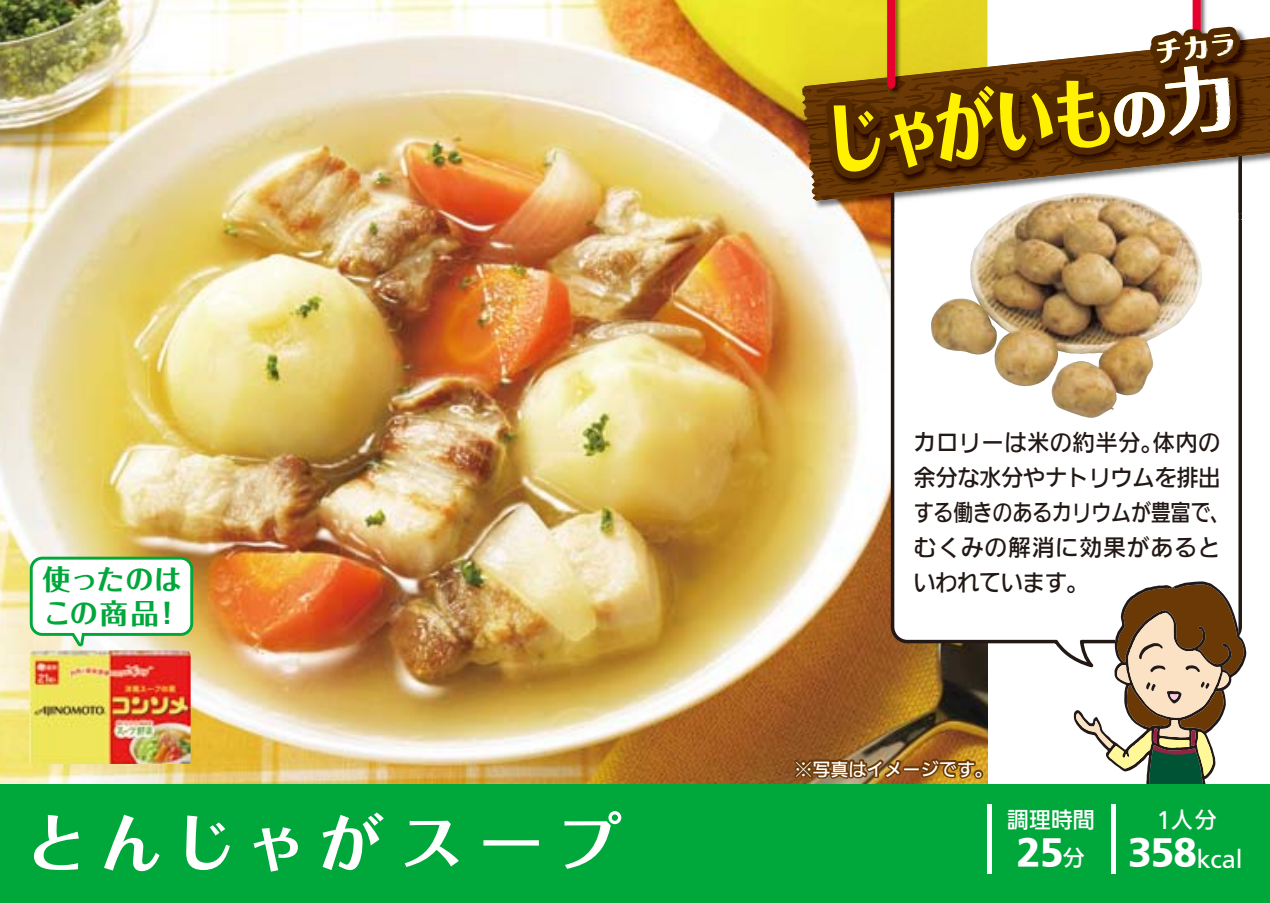
<style>
.page{position:relative;width:1270px;height:903px;background:#fff}
.page>*{position:absolute;margin:0;border:0;box-sizing:border-box;transform-origin:0 0}
.t1{font:800 77px "Folk Pro";color:#fff100;scale:.8 1}
.t2{font:700 63px "Folk Pro";letter-spacing:.205em;color:#fff}
.t3{font:800 35px "Iwa UD Go Dsp Pro";color:#fff}
.t4{font:700 28px "Folk Pro";letter-spacing:.02em;color:#00a73b}
.t5{font:500 22.75px/35px "Iwa UD Go Dsp Pro";letter-spacing:.01em;color:#221815;scale:.96 1}
.t6{font:500 22.05px/39.2px "Iwa UD Go Dsp Pro";color:#fff;text-align:center}
.t7{font:500 17.5px "Iwa UD Go Dsp Pro";letter-spacing:.03em;color:#fff}
.s1{font-size:56px}
.s2{font-size:70px}
.s3{font-weight:800;font-size:35px}
.s4{font-weight:500;font-size:22.05px}
</style>
<div class="page">
<img style="left:0;top:0;width:987px;height:784px">
<svg style="left:891px;top:219px;width:351px;height:448px"></svg>
<svg style="left:1074px;top:581px;width:172px;height:203px"></svg>
<div style="left:0;top:784px;width:1270px;height:119px;background:#00a73b"></div>
<img style="left:795px;top:0;width:96px;height:213px">
<hr style="left:1112px;top:804px;width:4px;height:69px;background:#fff">
<div style="left:987px;top:804px;width:5px;height:69px;background:#fff"></div>
<svg style="left:791px;top:756px;width:113px;height:25px;background:#815422"></svg>
<div style="left:903px;top:766px;width:18px;height:5px;border:4px solid #6a3906"></div>
<svg style="left:918px;top:755px;width:60px;height:26px;background:#976014"></svg>
<div style="left:974px;top:769px;width:9px;height:10px;border:4px solid #6a3906;border-radius:50%"></div>
<div style="left:975px;top:771px;width:7px;height:7px;border:4px solid #6a3906;border-radius:50%"></div>
<img style="left:29px;top:650px;width:162px;height:114px">
<svg style="left:30px;top:557px;width:163px;height:89px"></svg>
<img style="left:807px;top:213px;width:435px;height:6px">
<img style="left:894px;top:213px;width:344px;height:6px">
<img style="left:891px;top:201px;width:351px;height:12px">
<img style="left:931px;top:200px;width:271px;height:219px">
<svg style="left:802px;top:0;width:468px;height:200px"></svg>
<h1 class="t1" style="left:818px;top:75px;width:516px;rotate:-6deg">じゃがいも<span class="s1">の</span><span class="s2">力</span></h1>
<p class="t5" style="left:914px;top:425px;width:331px">カロリーは米の約半分。体内の余分な水分やナトリウムを排出する働きのあるカリウムが豊富で、むくみの解消に効果があると</p>
<p class="t4" style="left:43px;top:556px;width:141px">使ったのは</p>
<p class="t5" style="left:914px;top:565px;width:184px">いわれています。</p>
<p class="t4" style="left:43px;top:589px;width:139px">この商品！</p>
<p class="t7" style="left:795px;top:756px;width:199px">※写真はイメージです。</p>
<h2 class="t2" style="left:25px;top:789px;width:597px">とんじゃがスープ</h2>
<p class="t6" style="left:1128px;top:800px;width:116px">１人分<br><span class="s3">358</span>kcal</p>
<p class="t6" style="left:1007px;top:800px;width:89px">調理時間</p>
<h3 class="t3" style="left:1017px;top:826px;width:69px">25<span class="s4">分</span></h3>
</div>
